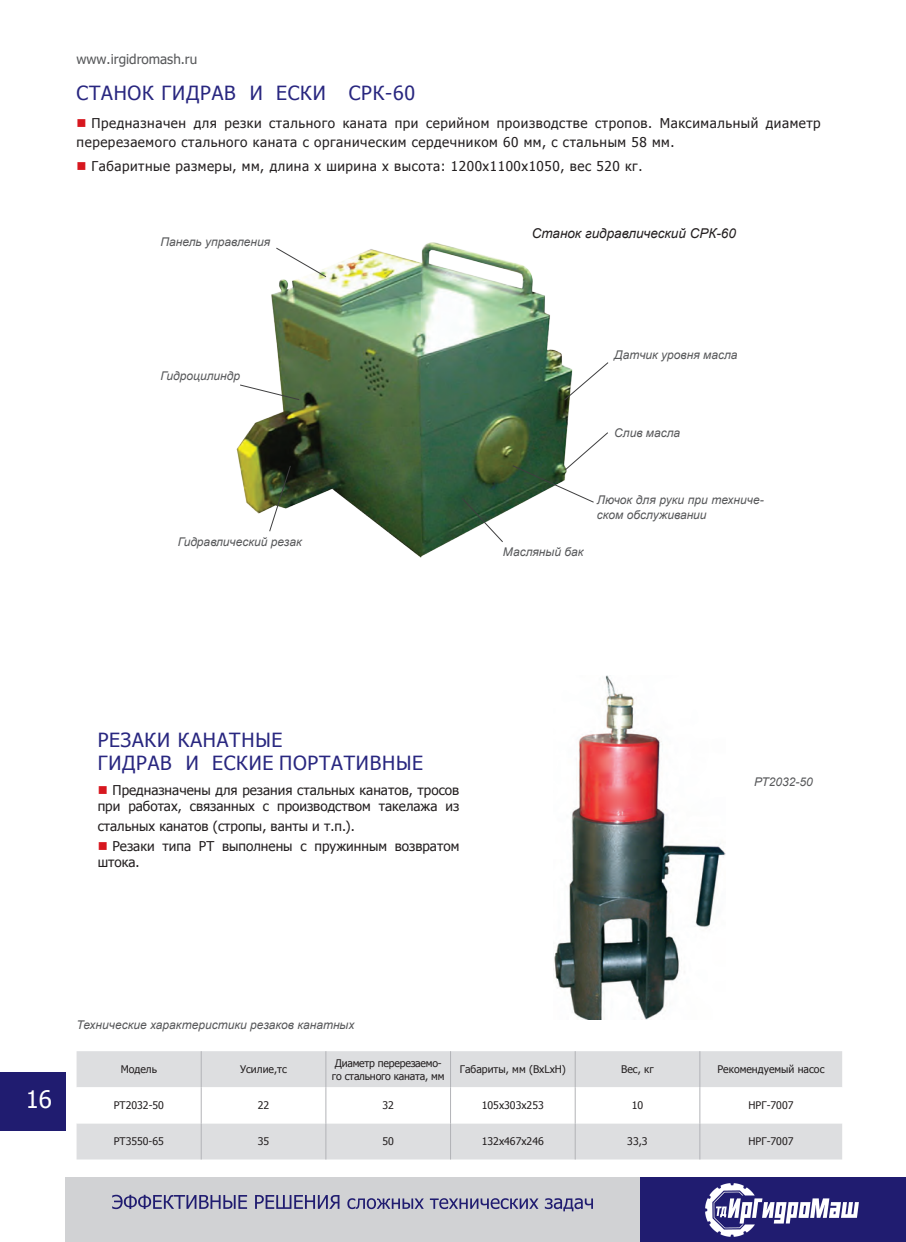
<style>
.page{position:relative;width:906px;height:1242px;background:#fff}
.page>*{position:absolute;margin:0;border:0;box-sizing:border-box;transform-origin:0 0}
.t1{font:24px "Tahoma";color:#fff}
.t2{font:19.5px/23.4px "Tahoma";letter-spacing:.04em;color:#292780}
.t3{font:13.5px/19.5px "Tahoma";letter-spacing:.04em;color:#231f20}
.t4{font:13.5px/16.2px "Tahoma";color:#231f20;text-align:right}
.t5{font:italic 13.5px "Arial";color:#231f20}
.t6{font:13.5px "Tahoma";color:#57585a}
.t7{font:italic 12px/15px "Arial";color:#57585a}
.t8{font:10.5px "Tahoma";color:#231f20}
.t9{font:10.5px/12.6px "Tahoma";letter-spacing:-.02em;color:#231f20}
.s1{color:#58595b}
</style>
<div class="page">
<div style="left:0;top:1072px;width:65px;height:59px;background:#201c70"></div>
<div style="left:65px;top:1177px;width:575px;height:65px;background:#d1d2d4"></div>
<svg style="left:112px;top:1194px;width:481px;height:17px"></svg>
<div style="left:640px;top:1177px;width:266px;height:65px;background:#201c70"></div>
<img style="left:554px;top:675px;width:171px;height:345px">
<div style="left:77px;top:1051px;width:765px;height:108px;background:#dddee0"></div>
<svg style="left:77px;top:1087px;width:765px;height:36px"></svg>
<hr style="left:201px;top:1051px;width:1px;height:36px;background:#b2b3b7">
<hr style="left:325px;top:1051px;width:1px;height:36px;background:#b2b3b7">
<hr style="left:450px;top:1051px;width:1px;height:36px;background:#b2b3b7">
<hr style="left:575px;top:1051px;width:1px;height:36px;background:#b2b3b7">
<hr style="left:699px;top:1051px;width:1px;height:36px;background:#b2b3b7">
<hr style="left:201px;top:1087px;width:1px;height:36px;background:#b2b3b7">
<hr style="left:325px;top:1087px;width:1px;height:36px;background:#b2b3b7">
<hr style="left:450px;top:1087px;width:1px;height:36px;background:#b2b3b7">
<hr style="left:575px;top:1087px;width:1px;height:36px;background:#b2b3b7">
<hr style="left:699px;top:1087px;width:1px;height:36px;background:#b2b3b7">
<hr style="left:201px;top:1123px;width:1px;height:36px;background:#b2b3b7">
<hr style="left:325px;top:1123px;width:1px;height:36px;background:#b2b3b7">
<hr style="left:450px;top:1123px;width:1px;height:36px;background:#b2b3b7">
<hr style="left:575px;top:1123px;width:1px;height:36px;background:#b2b3b7">
<hr style="left:699px;top:1123px;width:1px;height:36px;background:#b2b3b7">
<img style="left:237px;top:243px;width:333px;height:314px">
<svg style="left:275px;top:247px;width:52px;height:31px"></svg>
<svg style="left:239px;top:384px;width:61px;height:16px"></svg>
<svg style="left:269px;top:465px;width:22px;height:67px"></svg>
<svg style="left:461px;top:497px;width:43px;height:46px"></svg>
<svg style="left:512px;top:431px;width:96px;height:72px"></svg>
<svg style="left:563px;top:361px;width:46px;height:40px"></svg>
<img style="left:705px;top:1183px;width:153px;height:54px">
<p class="t6" style="left:77px;top:50px;width:122px">www.irgidromash.<span class="s1">ru</span></p>
<h2 class="t2" style="left:77px;top:80px;width:14px">станок</h2>
<h2 class="t2" style="left:162px;top:80px;width:14px">гидрав</h2>
<h2 class="t2" style="left:250px;top:80px;width:39px">и ески</h2>
<h2 class="t2" style="left:349px;top:80px;width:13px">срк</h2>
<h2 class="t2" style="left:385px;top:80px;width:31px">-60</h2>
<p class="t3" style="left:77px;top:113px;width:745px;text-indent:15px">Предназначен для резки стального каната при серийном производстве стропов. Максимальный диаметр перерезаемого стального каната с органическим сердечником 60 мм, с стальным 58 мм.</p>
<p class="t3" style="left:91px;top:156px;width:552px">Габаритные размеры, мм, длина х ширина х высота: 1200х1100х1050, вес 520 кг.</p>
<p class="t7" style="left:160px;top:234px;width:111px">Панель управления</p>
<p class="t7" style="left:160px;top:368px;width:81px">Гидроцилиндр</p>
<p class="t7" style="left:178px;top:535px;width:126px">Гидравлический резак</p>
<p class="t5" style="left:531px;top:224px;width:206px">Станок гидравлический СРК-60</p>
<p class="t7" style="left:614px;top:348px;width:125px">Датчик уровня масла</p>
<p class="t7" style="left:614px;top:425px;width:68px">Слив масла</p>
<p class="t7" style="left:503px;top:544px;width:82px">Масляный бак</p>
<p class="t7" style="left:597px;top:492px;width:168px">Лючок для руки при техниче&shy;ском обслуживании</p>
<h2 class="t2" style="left:98px;top:727px;width:186px">РЕЗАКИ КАНАТНЫЕ гидрав</h2>
<h2 class="t2" style="left:186px;top:750px;width:40px">и еские</h2>
<h2 class="t2" style="left:279px;top:750px;width:14px">портативные</h2>
<p class="t4" style="left:98px;top:781px;width:363px">Предназначены для резания стальных канатов, тросов при работах, связанных с производством такелажа из</p>
<p class="t4" style="left:113px;top:815px;width:348px;line-height:20.4px;text-align:left;text-indent:-15px">стальных канатов (стропы, ванты и т.п.).<br>Резаки типа РТ выполнены с пружинным возвратом</p>
<p class="t3" style="left:98px;top:852px;width:44px">штока.</p>
<p class="t7" style="left:754px;top:774px;width:60px">РТ2032-50</p>
<h1 class="t1" style="left:26px;top:1083px;width:28px">16</h1>
<p class="t7" style="left:77px;top:1017px;width:279px">Технические характеристики резаков канатных</p>
<p class="t8" style="left:121px;top:1062px;width:38px">Модель</p>
<p class="t8" style="left:240px;top:1062px;width:48px">Усилие,тс</p>
<p class="t9" style="left:332px;top:1056px;width:114px">Диаметр перерезаемо&shy;го стального каната, мм</p>
<p class="t8" style="left:460px;top:1062px;width:108px">Габариты, мм (BxLxH)</p>
<p class="t8" style="left:621px;top:1062px;width:34px">Вес, кг</p>
<p class="t8" style="left:717px;top:1062px;width:108px">Рекомендуемый насос</p>
<p class="t8" style="left:114px;top:1098px;width:52px">РТ2032-50</p>
<p class="t8" style="left:258px;top:1098px;width:13px">22</p>
<p class="t8" style="left:382px;top:1098px;width:13px">32</p>
<p class="t8" style="left:482px;top:1098px;width:63px">105х303х253</p>
<p class="t8" style="left:632px;top:1098px;width:13px">10</p>
<p class="t8" style="left:748px;top:1098px;width:46px">НРГ-7007</p>
<p class="t8" style="left:114px;top:1134px;width:52px">РТ3550-65</p>
<p class="t8" style="left:258px;top:1134px;width:13px">35</p>
<p class="t8" style="left:382px;top:1134px;width:13px">50</p>
<p class="t8" style="left:482px;top:1134px;width:63px">132х467х246</p>
<p class="t8" style="left:627px;top:1134px;width:22px">33,3</p>
<p class="t8" style="left:748px;top:1134px;width:46px">НРГ-7007</p>
</div>
